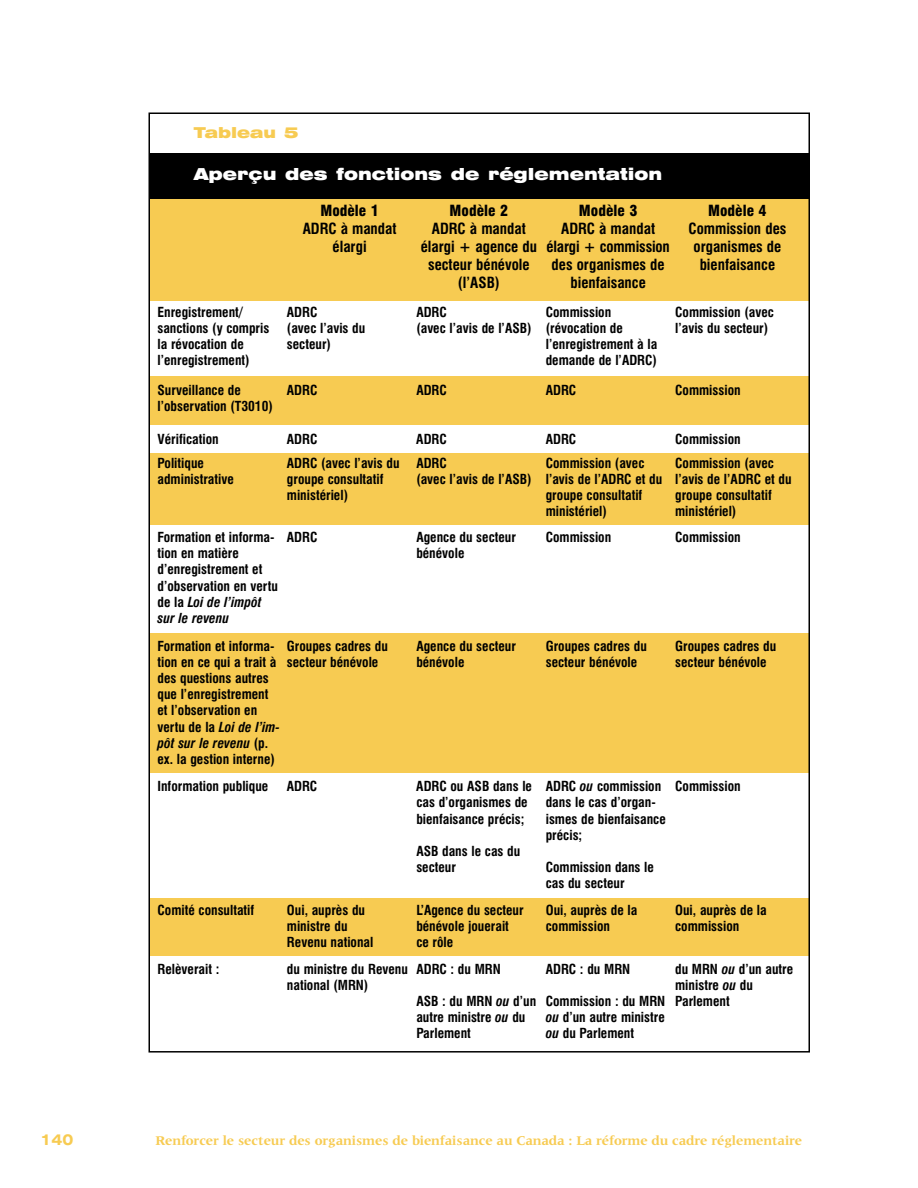
<style>
.page{position:relative;width:918px;height:1188px;background:#fff}
.page>*{position:absolute;margin:0;border:0;box-sizing:border-box;transform-origin:0 0}
.t1{font:900 expanded 16.5px "Swiss 721 BT";color:#fff}
.t2{font:700 condensed 15px/18px "Swiss 721 BT";color:#000;text-align:center}
.t3{font:900 condensed 15px "Swiss 721 BT";color:#000}
.t4{font:900 expanded 15px "Swiss 721 BT";color:#f7cb52}
.t5{font:700 expanded 15px "Swiss 721 BT";color:#f7cb52}
.t6{font:700 condensed 13.5px/16.2px "Swiss 721 BT";color:#000}
.t7{font:700 13.5px "Latin 725 BT";letter-spacing:-.01em;color:#f7cb52}
.s1{font-style:italic}
</style>
<div class="page">
<div style="left:149px;top:634px;width:661px;height:139px;background:#f7cb52"></div>
<div style="left:149px;top:898px;width:661px;height:57px;background:#f7cb52"></div>
<div style="left:149px;top:454px;width:661px;height:71px;background:#f7cb52"></div>
<div style="left:149px;top:377px;width:661px;height:48px;background:#f7cb52"></div>
<div style="left:149px;top:154px;width:661px;height:46px;background:#000"></div>
<div style="left:149px;top:199px;width:661px;height:101px;background:#f7cb52"></div>
<p class="t4" style="left:194px;top:127px;width:106px">Tableau 5</p>
<p class="t1" style="left:194px;top:168px;width:470px">Aperçu des fonctions de réglementation</p>
<p class="t3" style="left:320px;top:205px;width:60px">Modèle 1</p>
<p class="t2" style="left:303px;top:221px;width:95px">ADRC à mandat élargi</p>
<p class="t3" style="left:450px;top:205px;width:60px">Modèle 2</p>
<p class="t2" style="left:421px;top:221px;width:118px">ADRC à mandat élargi + agence du secteur bénévole (l’ASB)</p>
<p class="t3" style="left:579px;top:205px;width:60px">Modèle 3</p>
<p class="t2" style="left:546px;top:221px;width:125px">ADRC à mandat élargi + commission des organismes de bienfaisance</p>
<p class="t3" style="left:708px;top:205px;width:60px">Modèle 4</p>
<p class="t2" style="left:688px;top:221px;width:99px">Commission des organismes de bienfaisance</p>
<p class="t6" style="left:158px;top:305px;width:113px">Enregistrement/ sanctions (y compris la révocation de l’enregistrement)</p>
<p class="t6" style="left:287px;top:305px;width:80px">ADRC<br>(avec l’avis du secteur)</p>
<p class="t6" style="left:416px;top:305px;width:117px">ADRC<br>(avec l’avis de l’ASB)</p>
<p class="t6" style="left:546px;top:305px;width:113px">Commission (révocation de l’enregistrement à la demande de l’ADRC)</p>
<p class="t6" style="left:675px;top:305px;width:100px">Commission (avec l’avis du secteur)</p>
<p class="t6" style="left:158px;top:383px;width:117px">Surveillance de l’observation (T3010)</p>
<p class="t6" style="left:287px;top:383px;width:32px">ADRC</p>
<p class="t6" style="left:416px;top:383px;width:32px">ADRC</p>
<p class="t6" style="left:546px;top:383px;width:32px">ADRC</p>
<p class="t6" style="left:675px;top:383px;width:67px">Commission</p>
<p class="t6" style="left:158px;top:432px;width:63px">Vérification</p>
<p class="t6" style="left:287px;top:432px;width:32px">ADRC</p>
<p class="t6" style="left:416px;top:432px;width:32px">ADRC</p>
<p class="t6" style="left:546px;top:432px;width:32px">ADRC</p>
<p class="t6" style="left:675px;top:432px;width:67px">Commission</p>
<p class="t6" style="left:158px;top:456px;width:78px">Politique administrative</p>
<p class="t6" style="left:287px;top:456px;width:114px">ADRC (avec l’avis du groupe consultatif ministériel)</p>
<p class="t6" style="left:416px;top:456px;width:117px">ADRC<br>(avec l’avis de l’ASB)</p>
<p class="t6" style="left:546px;top:456px;width:118px">Commission (avec l’avis de l’ADRC et du groupe consultatif ministériel)</p>
<p class="t6" style="left:675px;top:456px;width:118px">Commission (avec l’avis de l’ADRC et du groupe consultatif ministériel)</p>
<p class="t6" style="left:157px;top:530px;width:122px">Formation et informa&shy;tion en matière d’enregistrement et d’observation en vertu de la <span class="s1">Loi de l’impôt sur le revenu</span></p>
<p class="t6" style="left:287px;top:530px;width:32px">ADRC</p>
<p class="t6" style="left:416px;top:530px;width:101px">Agence du secteur bénévole</p>
<p class="t6" style="left:546px;top:530px;width:67px">Commission</p>
<p class="t6" style="left:675px;top:530px;width:67px">Commission</p>
<p class="t6" style="left:157px;top:639px;width:124px">Formation et informa&shy;tion en ce qui a trait à des questions autres que l’enregistrement et l’observation en vertu de la <span class="s1">Loi de l’im&shy;pôt sur le revenu</span> (p. ex. la gestion interne)</p>
<p class="t6" style="left:287px;top:639px;width:103px">Groupes cadres du secteur bénévole</p>
<p class="t6" style="left:416px;top:639px;width:101px">Agence du secteur bénévole</p>
<p class="t6" style="left:546px;top:639px;width:103px">Groupes cadres du secteur bénévole</p>
<p class="t6" style="left:675px;top:639px;width:103px">Groupes cadres du secteur bénévole</p>
<p class="t6" style="left:158px;top:779px;width:112px">Information publique</p>
<p class="t6" style="left:287px;top:779px;width:32px">ADRC</p>
<p class="t6" style="left:416px;top:779px;width:117px">ADRC ou ASB dans le cas d’organismes de bienfaisance précis;</p>
<p class="t6" style="left:416px;top:844px;width:105px">ASB dans le cas du secteur</p>
<p class="t6" style="left:546px;top:779px;width:122px">ADRC <span class="s1">ou</span> commission dans le cas d’organ&shy;ismes de bienfaisance précis;</p>
<p class="t6" style="left:546px;top:860px;width:110px">Commission dans le cas du secteur</p>
<p class="t6" style="left:675px;top:779px;width:67px">Commission</p>
<p class="t6" style="left:157px;top:903px;width:98px">Comité consultatif</p>
<p class="t6" style="left:287px;top:903px;width:88px">Oui, auprès du ministre du<br>Revenu national</p>
<p class="t6" style="left:416px;top:903px;width:109px">L’Agence du secteur bénévole jouerait ce rôle</p>
<p class="t6" style="left:546px;top:903px;width:93px">Oui, auprès de la commission</p>
<p class="t6" style="left:675px;top:903px;width:93px">Oui, auprès de la commission</p>
<p class="t6" style="left:158px;top:962px;width:64px">Relèverait :</p>
<p class="t6" style="left:287px;top:962px;width:123px">du ministre du Revenu national (MRN)</p>
<p class="t6" style="left:416px;top:962px;width:86px">ADRC : du MRN</p>
<p class="t6" style="left:416px;top:994px;width:121px">ASB : du MRN <span class="s1">ou</span> d’un autre ministre <span class="s1">ou</span> du<br>Parlement</p>
<p class="t6" style="left:546px;top:962px;width:86px">ADRC : du MRN</p>
<p class="t6" style="left:546px;top:994px;width:121px;text-align:justify">Commission : du MRN <span class="s1">ou</span> d’un autre ministre <span class="s1">ou</span> du Parlement</p>
<p class="t6" style="left:675px;top:962px;width:120px">du MRN <span class="s1">ou</span> d’un autre ministre <span class="s1">ou</span> du<br>Parlement</p>
<p class="t5" style="left:41px;top:1134px;width:34px">140</p>
<p class="t7" style="left:155px;top:1135px;width:648px">Renforcer le secteur des organismes de bienfaisance au Canada : La réforme du cadre réglementaire</p>
</div>
